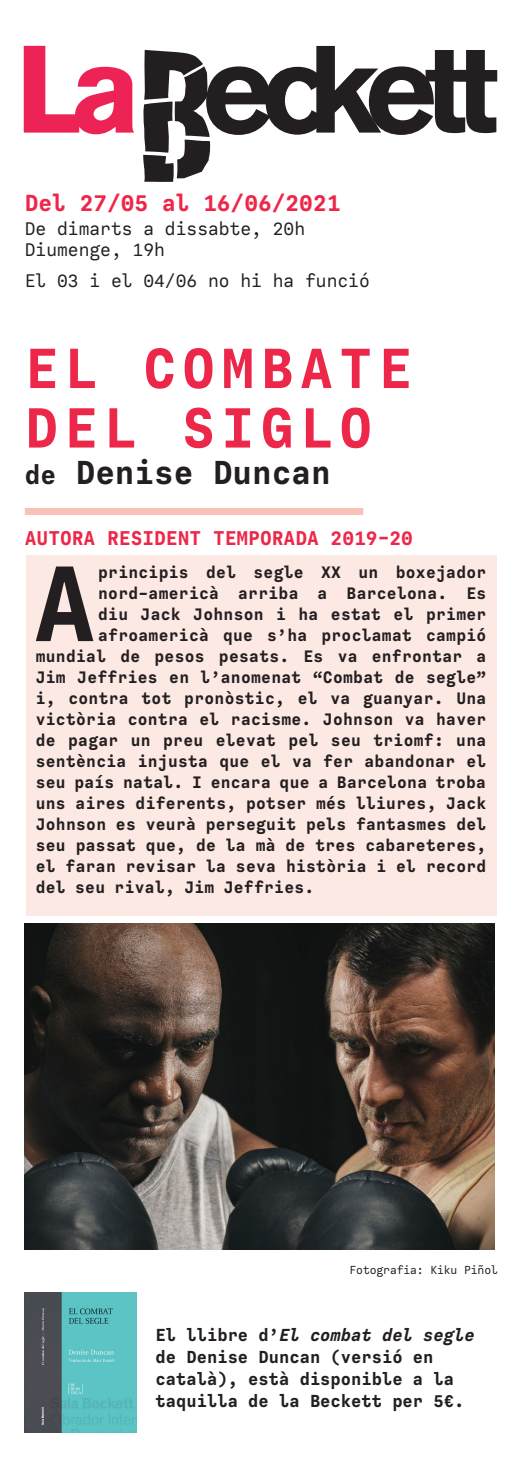
<style>
.page{position:relative;width:521px;height:1474px;background:#fff}
.page>*{position:absolute;margin:0;border:0;box-sizing:border-box;transform-origin:0 0}
.t1{font:700 112.88px "Calling Code";color:#231f20}
.t2{font:700 59.5px/59.5px "Calling Code";letter-spacing:.1em;color:#ed274a}
.t3{font:700 35px "Calling Code";color:#231f20}
.t4{font:700 24.5px "Calling Code";color:#ed274a}
.t5{font:700 21px "Calling Code";color:#ed274a}
.t6{font:19.25px/21px "Calling Code";color:#231f20}
.t7{font:700 18.38px/22.1px "Calling Code";color:#231f20}
.t8{font:700 17.5px "Calling Code";letter-spacing:.015em;color:#231f20}
.t9{font:12.25px "Calling Code";letter-spacing:-.01em;color:#231f20}
.s1{font-size:28px}
.s2{font-style:italic}
</style>
<div class="page">
<svg style="left:24px;top:46px;width:110px;height:88px"></svg>
<svg style="left:143px;top:46px;width:354px;height:136px"></svg>
<div style="left:26px;top:555px;width:470px;height:360px;background:#fde9e4"></div>
<div style="left:25px;top:508px;width:338px;height:7px;background:#fac1b8"></div>
<img style="left:24px;top:923px;width:470px;height:326px">
<img style="left:25px;top:1292px;width:111px;height:140px">
<p class="t4" style="left:25px;top:188px;width:317px">Del 27/05 al 16/06/2021</p>
<p class="t6" style="left:25px;top:218px;width:282px">De dimarts a dissabte, 20h<br>Diumenge, 19h</p>
<p class="t6" style="left:25px;top:270px;width:346px">El 03 i el 04/06 no hi ha funció</p>
<p class="t2" style="left:25px;top:339px;width:388px">EL COMBATE<br>DEL SIGLO</p>
<p class="t3" style="left:25px;top:450px;width:307px"><span class="s1">de</span> Denise Duncan</p>
<p class="t5" style="left:25px;top:524px;width:390px">AUTORA RESIDENT TEMPORADA 2019-20</p>
<p class="t1" style="left:33px;top:534px;width:65px">A</p>
<p class="t8" style="left:98px;top:561px;width:390px">principis del segle XX un boxejador</p>
<p class="t8" style="left:98px;top:582px;width:390px">nord-americà arriba a Barcelona. Es</p>
<p class="t8" style="left:98px;top:603px;width:390px">diu Jack Johnson i ha estat el primer</p>
<p class="t8" style="left:98px;top:624px;width:390px">afroamericà que s’ha proclamat campió</p>
<p class="t8" style="left:36px;top:645px;width:452px">mundial de pesos pesats. Es va enfrontar a</p>
<p class="t8" style="left:36px;top:666px;width:452px">Jim Jeffries en l’anomenat “Combat de segle”</p>
<p class="t8" style="left:36px;top:687px;width:452px">i, contra tot pronòstic, el va guanyar. Una</p>
<p class="t8" style="left:36px;top:708px;width:452px">victòria contra el racisme. Johnson va haver</p>
<p class="t8" style="left:36px;top:729px;width:452px">de pagar un preu elevat pel seu triomf: una</p>
<p class="t8" style="left:36px;top:750px;width:452px">sentència injusta que el va fer abandonar el</p>
<p class="t8" style="left:36px;top:771px;width:452px">seu país natal. I encara que a Barcelona troba</p>
<p class="t8" style="left:36px;top:792px;width:452px">uns aires diferents, potser més lliures, Jack</p>
<p class="t8" style="left:36px;top:813px;width:452px">Johnson es veurà perseguit pels fantasmes del</p>
<p class="t8" style="left:36px;top:834px;width:452px">seu passat que, de la mà de tres cabareteres,</p>
<p class="t8" style="left:36px;top:855px;width:452px">el faran revisar la seva història i el record</p>
<p class="t8" style="left:36px;top:876px;width:280px">del seu rival, Jim Jeffries.</p>
<p class="t9" style="left:349px;top:1261px;width:150px">Fotografia: Kiku Piñol</p>
<p class="t7" style="left:156px;top:1323px;width:320px">El llibre d’<span class="s2">El combat del segle </span>de Denise Duncan (versió en català), està disponible a la taquilla de la Beckett per 5€.</p>
</div>
